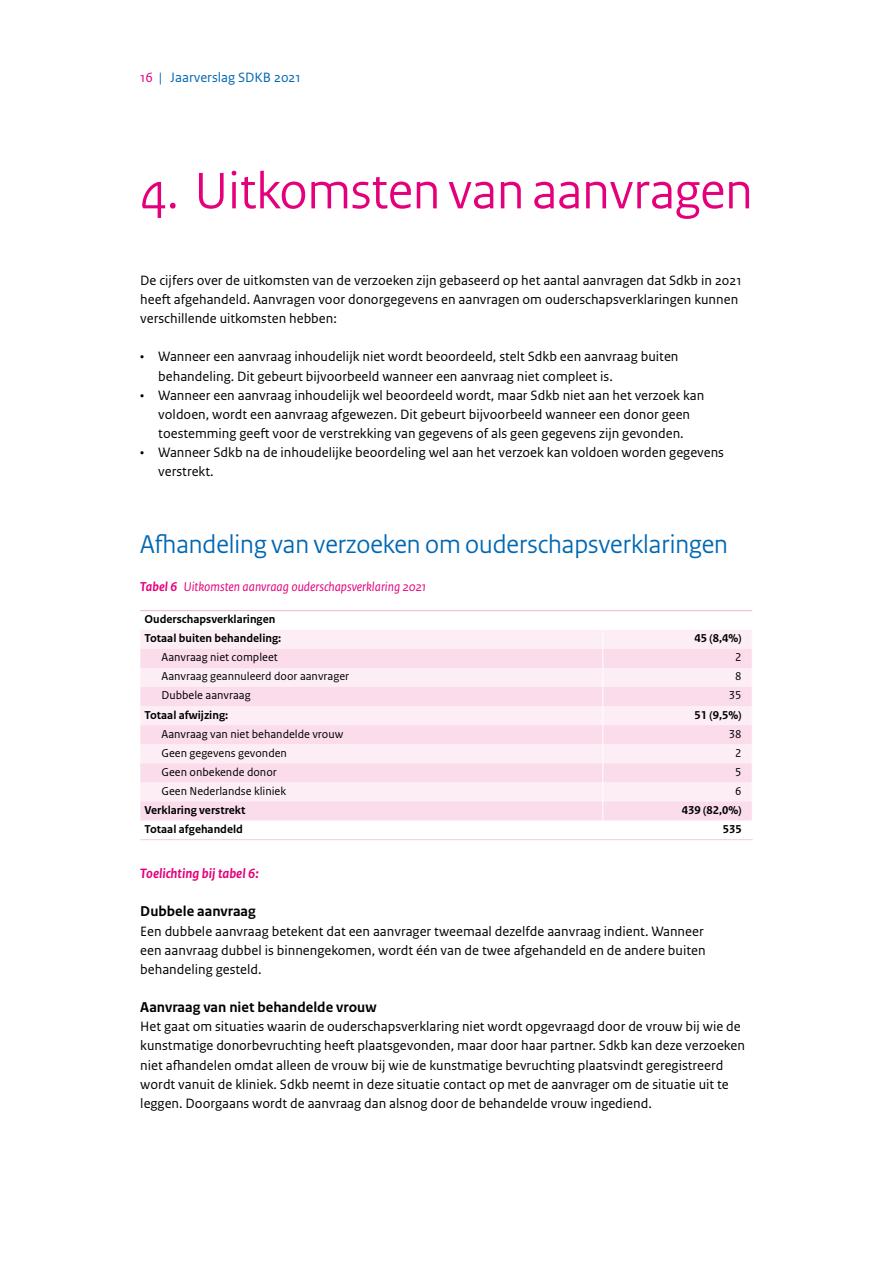
<style>
.page{position:relative;width:893px;height:1263px;background:#fff}
.page>*{position:absolute;margin:0;border:0;box-sizing:border-box;transform-origin:0 0}
.H2-SBP_Hfstkoppen{font:54px "Rijksoverheid Sans Heading";color:#e5007b}
.H3-SBP_Alineakop{font:27px "Rijksoverheid Sans Heading";color:#0068b3}
.H4-SBP_Subkopje{font:700 15px "Rijksoverheid Sans Text";color:#000}
.P_SBP_Plat_Sans{font:14.25px/19.2px "Rijksoverheid Sans Text";color:#000}
.t1{font:14.25px "Rijksoverheid Sans Text";color:#0068b3}
.P_SBP_Plat_Sans-2{font:italic 700 14.25px "Rijksoverheid Sans Text";color:#e5007b}
.P_SBP_Bijschrift{font:italic 13.5px "Rijksoverheid Sans Text";color:#e5007b}
._22_RO_Tabel_plat{font:12px "Rijksoverheid Sans Text";color:#000}
._22_RO_Tabel_plat-2{font:700 12px "Rijksoverheid Sans Text";color:#000}
._32_RO_Tabel_FOOTER{font:700 12px "Rijksoverheid Sans Text";color:#000}
._23_RO_Tabel_kop{font:700 12px "Rijksoverheid Sans Text";color:#000}
.s1{color:#e5007b}
.s2{font-weight:700}
</style>
<div class="page">
<div style="left:140px;top:630px;width:612px;height:19px;background:#fdeef5"></div>
<svg style="left:140px;top:649px;width:612px;height:171px;background:#fbe4ef"></svg>
<svg style="left:602px;top:630px;width:1px;height:190px"></svg>
<hr style="left:140px;top:839px;width:463px;height:1px;background:#f8c9de">
<hr style="left:603px;top:839px;width:150px;height:1px;background:#f8c9de">
<hr style="left:140px;top:610px;width:463px;height:1px;background:#f5b4d1">
<hr style="left:603px;top:610px;width:149px;height:1px;background:#f5b4d1">
<p class="t1" style="left:140px;top:69px;width:162px"><span class="s1">16</span> | Jaarverslag SDKB 2021</p>
<h2 class="H2-SBP_Hfstkoppen" style="left:140px;top:160px;width:614px">4. Uitkomsten van aanvragen</h2>
<p class="P_SBP_Plat_Sans" style="left:140px;top:271px;width:603px">De cijfers over de uitkomsten van de verzoeken zijn gebaseerd op het aantal aanvragen dat Sdkb in 2021 heeft afgehandeld. Aanvragen voor donorgegevens en aanvragen om ouderschapsverklaringen kunnen verschillende uitkomsten hebben:</p>
<p class="P_SBP_Plat_Sans" style="left:158px;top:347px;width:522px;text-indent:-18px">• Wanneer een aanvraag inhoudelijk niet wordt beoordeeld, stelt Sdkb een aanvraag buiten behandeling. Dit gebeurt bijvoorbeeld wanneer een aanvraag niet compleet is.</p>
<p class="P_SBP_Plat_Sans" style="left:140px;top:386px;width:565px;text-align:center">• Wanneer een aanvraag inhoudelijk wel beoordeeld wordt, maar Sdkb niet aan het verzoek kan voldoen, wordt een aanvraag afgewezen. Dit gebeurt bijvoorbeeld wanneer een donor geen toestemming geeft voor de verstrekking van gegevens of als geen gegevens zijn gevonden.</p>
<p class="P_SBP_Plat_Sans" style="left:158px;top:443px;width:567px;text-indent:-18px">• Wanneer Sdkb na de inhoudelijke beoordeling wel aan het verzoek kan voldoen worden gegevens verstrekt.</p>
<h3 class="H3-SBP_Alineakop" style="left:140px;top:528px;width:589px">Afhandeling van verzoeken om ouderschapsverklaringen</h3>
<p class="P_SBP_Bijschrift" style="left:140px;top:579px;width:287px"><span class="s2">Tabel 6</span> Uitkomsten aanvraag ouderschapsverklaring 2021</p>
<p class="_23_RO_Tabel_kop" style="left:145px;top:612px;width:132px">Ouderschapsverklaringen</p>
<p class="_22_RO_Tabel_plat-2" style="left:145px;top:632px;width:138px">Totaal buiten behandeling:</p>
<p class="_22_RO_Tabel_plat-2" style="left:694px;top:632px;width:49px">45 (8,4%)</p>
<p class="_22_RO_Tabel_plat" style="left:162px;top:650px;width:118px">Aanvraag niet compleet</p>
<p class="_22_RO_Tabel_plat" style="left:735px;top:650px;width:8px">2</p>
<p class="_22_RO_Tabel_plat" style="left:162px;top:670px;width:189px">Aanvraag geannuleerd door aanvrager</p>
<p class="_22_RO_Tabel_plat" style="left:735px;top:670px;width:8px">8</p>
<p class="_22_RO_Tabel_plat" style="left:162px;top:689px;width:91px">Dubbele aanvraag</p>
<p class="_22_RO_Tabel_plat" style="left:729px;top:689px;width:14px">35</p>
<p class="_22_RO_Tabel_plat-2" style="left:145px;top:708px;width:85px">Totaal afwijzing:</p>
<p class="_22_RO_Tabel_plat-2" style="left:694px;top:708px;width:49px">51 (9,5%)</p>
<p class="_22_RO_Tabel_plat" style="left:162px;top:727px;width:183px">Aanvraag van niet behandelde vrouw</p>
<p class="_22_RO_Tabel_plat" style="left:729px;top:727px;width:14px">38</p>
<p class="_22_RO_Tabel_plat" style="left:162px;top:746px;width:127px">Geen gegevens gevonden</p>
<p class="_22_RO_Tabel_plat" style="left:735px;top:746px;width:8px">2</p>
<p class="_22_RO_Tabel_plat" style="left:162px;top:765px;width:117px">Geen onbekende donor</p>
<p class="_22_RO_Tabel_plat" style="left:735px;top:765px;width:8px">5</p>
<p class="_22_RO_Tabel_plat" style="left:162px;top:784px;width:126px">Geen Nederlandse kliniek</p>
<p class="_22_RO_Tabel_plat" style="left:735px;top:784px;width:8px">6</p>
<p class="_32_RO_Tabel_FOOTER" style="left:145px;top:803px;width:102px">Verklaring verstrekt</p>
<p class="_32_RO_Tabel_FOOTER" style="left:682px;top:803px;width:61px">439 (82,0%)</p>
<p class="_32_RO_Tabel_FOOTER" style="left:145px;top:822px;width:100px">Totaal afgehandeld</p>
<p class="_32_RO_Tabel_FOOTER" style="left:723px;top:822px;width:20px">535</p>
<p class="P_SBP_Plat_Sans-2" style="left:140px;top:865px;width:120px">Toelichting bij tabel 6:</p>
<h4 class="H4-SBP_Subkopje" style="left:140px;top:903px;width:117px">Dubbele aanvraag</h4>
<p class="P_SBP_Plat_Sans" style="left:140px;top:921px;width:567px">Een dubbele aanvraag betekent dat een aanvrager tweemaal dezelfde aanvraag indient. Wanneer een aanvraag dubbel is binnengekomen, wordt één van de twee afgehandeld en de andere buiten behandeling gesteld.</p>
<h4 class="H4-SBP_Subkopje" style="left:140px;top:999px;width:238px">Aanvraag van niet behandelde vrouw</h4>
<p class="P_SBP_Plat_Sans" style="left:140px;top:1017px;width:606px">Het gaat om situaties waarin de ouderschapsverklaring niet wordt opgevraagd door de vrouw bij wie de kunstmatige donorbevruchting heeft plaatsgevonden, maar door haar partner. Sdkb kan deze verzoeken niet afhandelen omdat alleen de vrouw bij wie de kunstmatige bevruchting plaatsvindt geregistreerd wordt vanuit de kliniek. Sdkb neemt in deze situatie contact op met de aanvrager om de situatie uit te leggen. Doorgaans wordt de aanvraag dan alsnog door de behandelde vrouw ingediend.</p>
</div>
